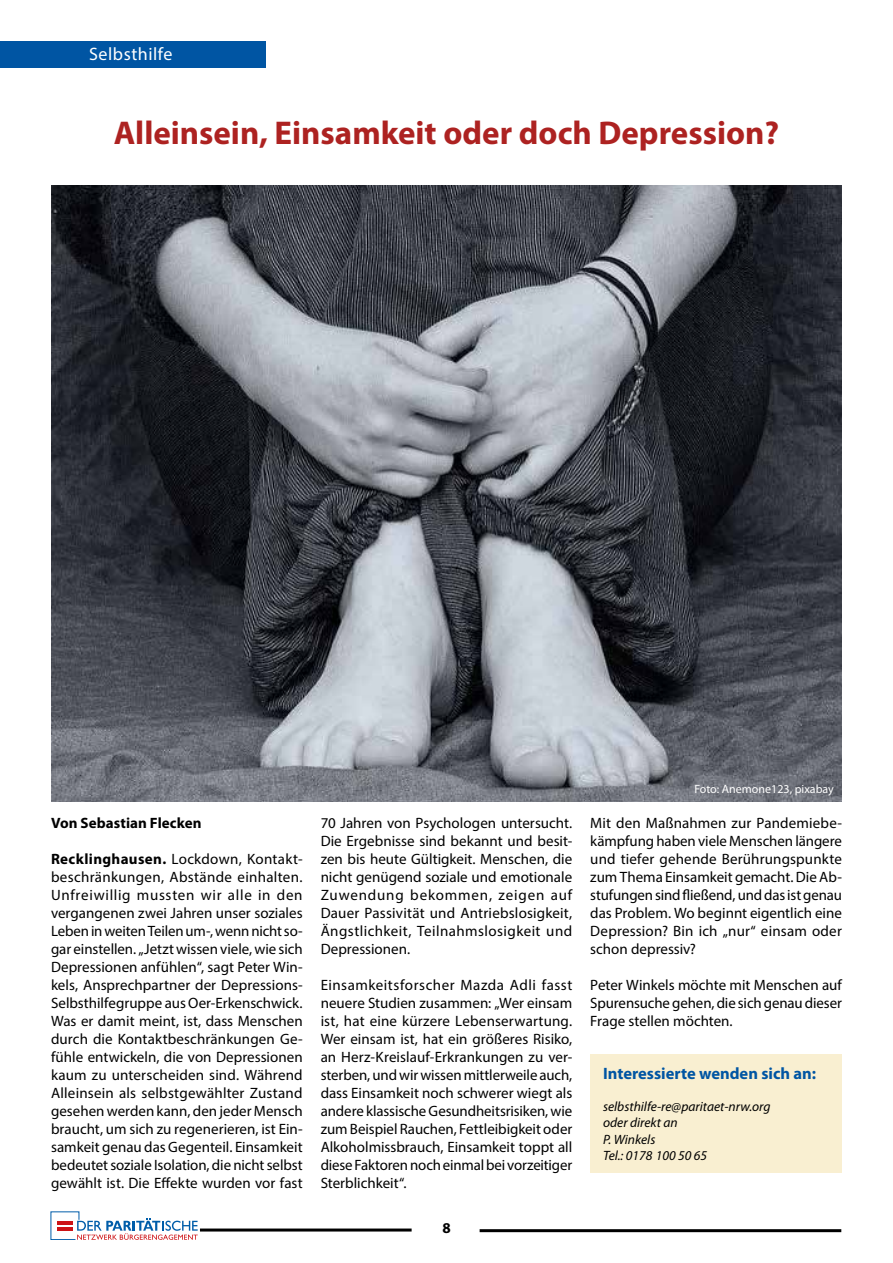
<style>
.page{position:relative;width:893px;height:1263px;background:#fff}
.page>*{position:absolute;margin:0;border:0;box-sizing:border-box;transform-origin:0 0}
.t1{font:700 33px "Myriad Pro";color:#ad2221}
.t2{font:18px "Myriad Pro";letter-spacing:.03em;color:#fff}
.t3{font:700 16.5px "Myriad Pro";color:#0055a3}
.t4{font:15px/18px "Myriad Pro";color:#000;text-align:justify}
.t5{font:700 15px "Myriad Pro";letter-spacing:.005em;color:#000}
.t6{font:italic 13.5px/16.2px "Myriad Pro";color:#000}
.t7{font:12px "Myriad Pro";color:#fff}
.s1{font-weight:700}
</style>
<div class="page">
<div style="left:590px;top:1054px;width:252px;height:118px;background:#f9efd1"></div>
<img style="left:52px;top:186px;width:790px;height:616px">
<svg style="left:50px;top:1211px;width:148px;height:29px"></svg>
<hr style="left:200px;top:1228px;width:212px;height:3px;background:#000">
<hr style="left:480px;top:1229px;width:361px;height:3px;background:#000">
<div style="left:0;top:42px;width:266px;height:26px;background:#0055a3"></div>
<p class="t2" style="left:89px;top:43px;width:85px">Selbsthilfe</p>
<h1 class="t1" style="left:114px;top:111px;width:667px">Alleinsein, Einsamkeit oder doch Depression?</h1>
<p class="t5" style="left:51px;top:813px;width:152px">Von Sebastian Flecken</p>
<p class="t4" style="left:51px;top:850px;width:253px"><span class="s1">Recklinghausen.</span> Lockdown, Kontakt&shy;beschränkungen, Abstände einhalten.<br>Unfreiwillig mussten wir alle in den vergangenen zwei Jahren unser soziales Leben in weiten Teilen um-, wenn nicht so&shy;gar einstellen. „Jetzt wissen viele, wie sich Depressionen anfühlen“, sagt Peter Win&shy;kels, Ansprechpartner der Depressions-Selbsthilfegruppe aus Oer-Erkenschwick.<br>Was er damit meint, ist, dass Menschen durch die Kontaktbeschränkungen Ge&shy;fühle entwickeln, die von Depressionen kaum zu unterscheiden sind. Während Alleinsein als selbstgewählter Zustand gesehen werden kann, den jeder Mensch braucht, um sich zu regenerieren, ist Ein&shy;samkeit genau das Gegenteil. Einsamkeit bedeutet soziale Isolation, die nicht selbst gewählt ist. Die Effekte wurden vor fast</p>
<p class="t4" style="left:321px;top:814px;width:253px">70 Jahren von Psychologen untersucht.<br>Die Ergebnisse sind bekannt und besit&shy;zen bis heute Gültigkeit. Menschen, die nicht genügend soziale und emotionale Zuwendung bekommen, zeigen auf Dauer Passivität und Antriebslosigkeit, Ängstlichkeit, Teilnahmslosigkeit und Depressionen.</p>
<p class="t4" style="left:321px;top:976px;width:253px">Einsamkeitsforscher Mazda Adli fasst neuere Studien zusammen: „Wer einsam ist, hat eine kürzere Lebenserwartung.<br>Wer einsam ist, hat ein größeres Risiko, an Herz-Kreislauf-Erkrankungen zu ver&shy;sterben, und wir wissen mittlerweile auch, dass Einsamkeit noch schwerer wiegt als andere klassische Gesundheitsrisiken, wie zum Beispiel Rauchen, Fettleibigkeit oder Alkoholmissbrauch, Einsamkeit toppt all diese Faktoren noch einmal bei vorzeitiger Sterblichkeit“.</p>
<p class="t5" style="left:442px;top:1218px;width:10px">8</p>
<p class="t7" style="left:694px;top:782px;width:141px">Foto: Anemone123, pixabay</p>
<p class="t4" style="left:590px;top:814px;width:253px">Mit den Maßnahmen zur Pandemiebe&shy;kämpfung haben viele Menschen längere und tiefer gehende Berührungspunkte zum Thema Einsamkeit gemacht. Die Ab&shy;stufungen sind fließend, und das ist genau das Problem. Wo beginnt eigentlich eine Depression? Bin ich „nur“ einsam oder schon depressiv?</p>
<p class="t4" style="left:590px;top:976px;width:253px">Peter Winkels möchte mit Menschen auf Spurensuche gehen, die sich genau dieser Frage stellen möchten.</p>
<p class="t3" style="left:603px;top:1062px;width:215px">Interessierte wenden sich an:</p>
<p class="t6" style="left:603px;top:1098px;width:169px">selbsthilfe-re@paritaet-nrw.org oder direkt an<br>P. Winkels<br>Tel.: 0178 100 50 65</p>
</div>
